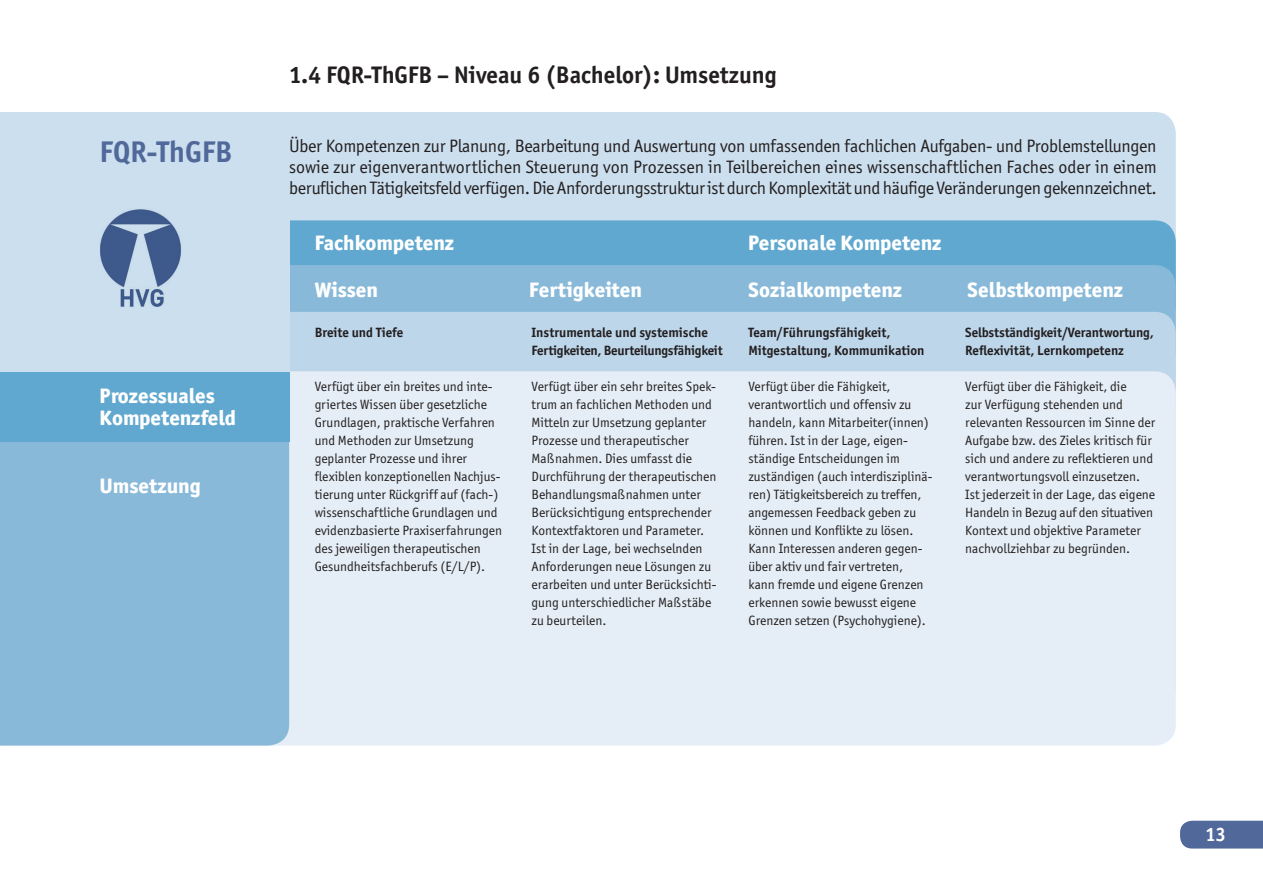
<style>
.page{position:relative;width:1263px;height:893px;background:#fff}
.page>*{position:absolute;margin:0;border:0;box-sizing:border-box;transform-origin:0 0}
.t1{font:700 30px "ITC Officina Sans";color:#50689a}
.t2{font:700 24px "ITC Officina Sans";color:#231f20}
.t3{font:800 21px/22.5px "ITC Officina Sans";color:#fff}
.t4{font:700 19.5px "ITC Officina Sans";color:#fff}
.t5{font:18px/21px "ITC Officina Sans";letter-spacing:-.02em;color:#231f20;text-align:justify}
.t6{font:13.5px/18px "ITC Officina Sans";color:#231f20}
.t7{font:700 13.5px/18px "ITC Officina Sans";color:#231f20}
.t8{font:700 13.5px/18px "ITC Officina Sans";letter-spacing:-.02em;color:#231f20}
</style>
<div class="page">
<div style="left:289px;top:112px;width:887px;height:108px;background:#ccdfee"></div>
<div style="left:289px;top:220px;width:887px;height:45px;background:#60a8cf"></div>
<div style="left:289px;top:265px;width:887px;height:47px;background:#88b9d9"></div>
<div style="left:289px;top:312px;width:887px;height:59px;background:#bdd6ea"></div>
<div style="left:289px;top:371px;width:887px;height:375px;background:#e5eef6"></div>
<div style="left:0;top:441px;width:289px;height:305px;background:#88b9d9"></div>
<div style="left:0;top:371px;width:289px;height:70px;background:#60a8cf"></div>
<div style="left:0;top:112px;width:289px;height:259px;background:#ccdfee"></div>
<img style="left:100px;top:209px;width:81px;height:98px">
<div style="left:1180px;top:821px;width:83px;height:27px;background:#50689a"></div>
<h1 class="t1" style="left:100px;top:133px;width:134px">FQR-ThGFB</h1>
<h3 class="t3" style="left:100px;top:384px;width:138px">Prozessuales<br>Kompetenzfeld</h3>
<h3 class="t3" style="left:100px;top:474px;width:103px">Umsetzung</h3>
<h2 class="t2" style="left:289px;top:60px;width:489px">1.4 FQR-ThGFB – Niveau 6 (Bachelor): Umsetzung</h2>
<p class="t5" style="left:289px;top:136px;width:869px">Über Kompetenzen zur Planung, Bearbeitung und Auswertung von umfassenden fachlichen Aufgaben- und Problemstellungen sowie zur eigenverantwortlichen Steuerung von Prozessen in Teilbereichen eines wissenschaftlichen Faches oder in einem beruflichen Tätigkeitsfeld verfügen. Die Anforderungsstruktur ist durch Komplexität und häufige Veränderungen gekennzeichnet.</p>
<h3 class="t3" style="left:315px;top:231px;width:141px">Fachkompetenz</h3>
<h3 class="t3" style="left:748px;top:231px;width:195px">Personale Kompetenz</h3>
<h3 class="t3" style="left:315px;top:278px;width:65px">Wissen</h3>
<h3 class="t3" style="left:529px;top:278px;width:114px">Fertigkeiten</h3>
<h3 class="t3" style="left:748px;top:278px;width:155px">Sozialkompetenz</h3>
<h3 class="t3" style="left:967px;top:278px;width:157px">Selbstkompetenz</h3>
<p class="t7" style="left:315px;top:323px;width:90px">Breite und Tiefe</p>
<p class="t6" style="left:315px;top:378px;width:189px">Verfügt über ein breites und inte&shy;griertes Wissen über gesetzliche Grundlagen, praktische Verfahren und Methoden zur Umsetzung geplanter Prozesse und ihrer flexiblen konzeptionellen Nachjus&shy;tierung unter Rückgriff auf (fach-) wissenschaftliche Grundlagen und evidenzbasierte Praxiserfahrungen des jeweiligen therapeutischen Gesundheitsfachberufs (E/L/P).</p>
<p class="t8" style="left:531px;top:324px;width:193px">Instrumentale und systemische<br>Fertigkeiten, Beurteilungsfähigkeit</p>
<p class="t6" style="left:531px;top:378px;width:186px">Verfügt über ein sehr breites Spek&shy;trum an fachlichen Methoden und<br>Mitteln zur Umsetzung geplanter<br>Prozesse und therapeutischer<br>Maßnahmen. Dies umfasst die<br>Durchführung der therapeutischen<br>Behandlungsmaßnahmen unter<br>Berücksichtigung entsprechender<br>Kontextfaktoren und Parameter.<br>Ist in der Lage, bei wechselnden<br>Anforderungen neue Lösungen zu erarbeiten und unter Berücksichti&shy;gung unterschiedlicher Maßstäbe zu beurteilen.</p>
<p class="t7" style="left:748px;top:324px;width:178px">Team/Führungsfähigkeit,<br>Mitgestaltung, Kommunikation</p>
<p class="t6" style="left:748px;top:378px;width:186px">Verfügt über die Fähigkeit, verantwortlich und offensiv zu handeln, kann Mitarbeiter(innen) führen. Ist in der Lage, eigen&shy;ständige Entscheidungen im zuständigen (auch interdisziplinä&shy;ren) Tätigkeitsbereich zu treffen, angemessen Feedback geben zu können und Konflikte zu lösen.<br>Kann Interessen anderen gegen&shy;über aktiv und fair vertreten, kann fremde und eigene Grenzen erkennen sowie bewusst eigene<br>Grenzen setzen (Psychohygiene).</p>
<p class="t7" style="left:965px;top:323px;width:190px">Selbstständigkeit/Verantwortung,<br>Reflexivität, Lernkompetenz</p>
<p class="t6" style="left:965px;top:378px;width:191px">Verfügt über die Fähigkeit, die<br>zur Verfügung stehenden und relevanten Ressourcen im Sinne der Aufgabe bzw. des Zieles kritisch für sich und andere zu reflektieren und verantwortungsvoll einzusetzen.<br>Ist jederzeit in der Lage, das eigene Handeln in Bezug auf den situativen Kontext und objektive Parameter nachvollziehbar zu begründen.</p>
<h3 class="t4" style="left:1205px;top:822px;width:22px">13</h3>
</div>
